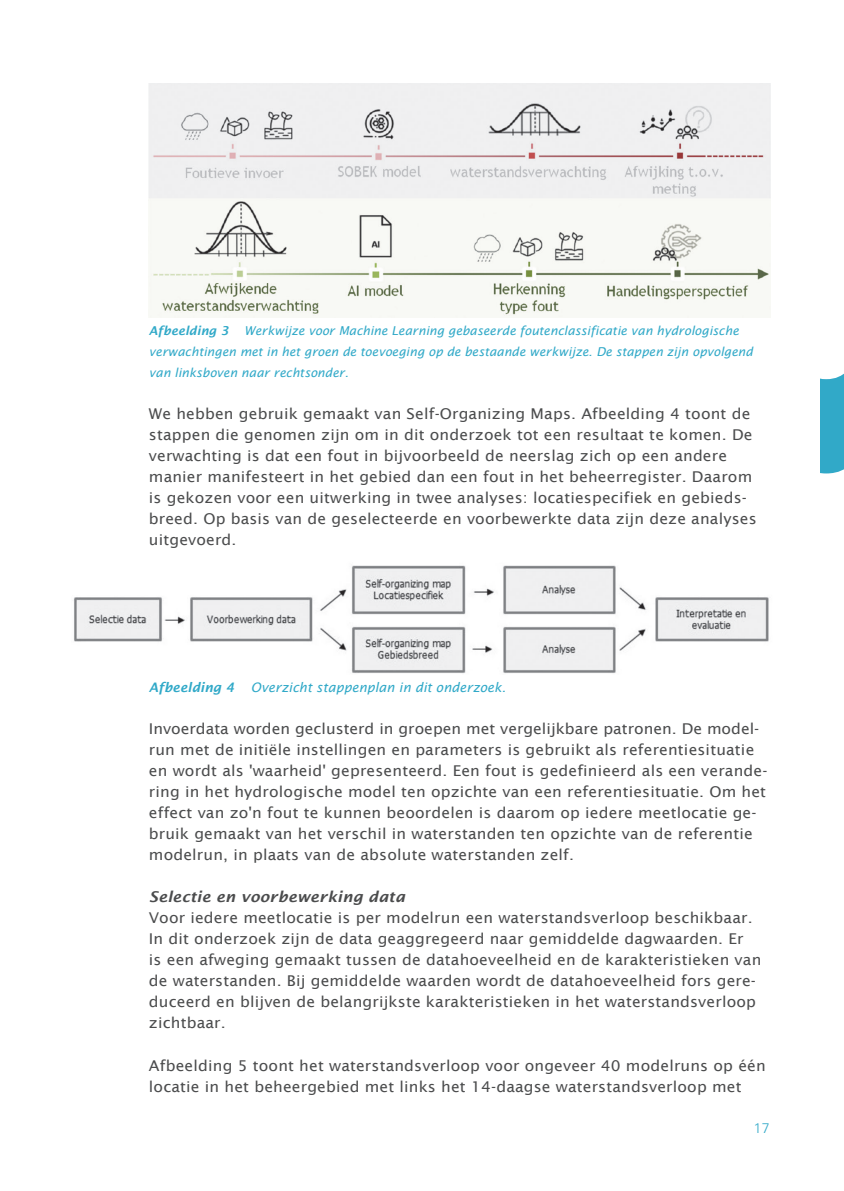
<style>
.page{position:relative;width:844px;height:1191px;background:#fff}
.page>*{position:absolute;margin:0;border:0;box-sizing:border-box;transform-origin:0 0}
.t1{font:14.88px/21px "Lucida Sans";letter-spacing:.01em;color:#4b4c4d;scale:1.05 1}
.t2{font:italic 600 14.88px "Lucida Sans";letter-spacing:.01em;color:#4b4c4d;scale:1.05 1}
.t3{font:300 14px "Univers";color:#31a9c8}
.t4{font:italic 13.12px "Lucida Sans";color:#31a9c8}
.t5{font:italic 600 13.12px "Lucida Sans";color:#31a9c8}
.t6{font:italic 12.25px/21px "Lucida Sans";color:#31a9c8}
.t7{font:italic 600 12.25px "Lucida Sans";color:#31a9c8}
</style>
<div class="page">
<div style="left:820px;top:374px;width:23px;height:99px;background:#31a9c8"></div>
<img style="left:149px;top:83px;width:621px;height:234px">
<img style="left:74px;top:565px;width:695px;height:108px">
<p class="t6" style="left:149px;top:320px;width:605px;text-indent:95px">Werkwijze voor Machine Learning gebaseerde foutenclassificatie van hydrologische verwachtingen met in het groen de toevoeging op de bestaande werkwijze. De stappen zijn opvolgend van linksboven naar rechtsonder.</p>
<p class="t1" style="left:149px;top:403px;width:580px">We hebben gebruik gemaakt van Self-Organizing Maps. Afbeelding 4 toont de stappen die genomen zijn om in dit onderzoek tot een resultaat te komen. De verwachting is dat een fout in bijvoorbeeld de neerslag zich op een andere manier manifesteert in het gebied dan een fout in het beheerregister. Daarom is gekozen voor een uitwerking in twee analyses: locatiespecifiek en gebieds&shy;breed. Op basis van de geselecteerde en voorbewerkte data zijn deze analyses uitgevoerd.</p>
<p class="t7" style="left:149px;top:324px;width:81px">Afbeelding 3</p>
<p class="t5" style="left:149px;top:680px;width:87px">Afbeelding 4</p>
<p class="t4" style="left:251px;top:680px;width:256px">Overzicht stappenplan in dit onderzoek.</p>
<p class="t1" style="left:149px;top:718px;width:590px">Invoerdata worden geclusterd in groepen met vergelijkbare patronen. De model&shy;run met de initiële instellingen en parameters is gebruikt als referentiesituatie en wordt als 'waarheid' gepresenteerd. Een fout is gedefinieerd als een verande&shy;ring in het hydrologische model ten opzichte van een referentiesituatie. Om het effect van zo'n fout te kunnen beoordelen is daarom op iedere meetlocatie ge&shy;bruik gemaakt van het verschil in waterstanden ten opzichte van de referentie modelrun, in plaats van de absolute waterstanden zelf.</p>
<p class="t2" style="left:149px;top:888px;width:245px">Selectie en voorbewerking data</p>
<p class="t1" style="left:149px;top:907px;width:584px">Voor iedere meetlocatie is per modelrun een waterstandsverloop beschikbaar.<br>In dit onderzoek zijn de data geaggregeerd naar gemiddelde dagwaarden. Er<br>is een afweging gemaakt tussen de datahoeveelheid en de karakteristieken van de waterstanden. Bij gemiddelde waarden wordt de datahoeveelheid fors gere&shy;duceerd en blijven de belangrijkste karakteristieken in het waterstandsverloop zichtbaar.</p>
<p class="t1" style="left:149px;top:1054px;width:588px">Afbeelding 5 toont het waterstandsverloop voor ongeveer 40 modelruns op één locatie in het beheergebied met links het 14-daagse waterstandsverloop met</p>
<p class="t3" style="left:753px;top:1120px;width:17px">17</p>
</div>
